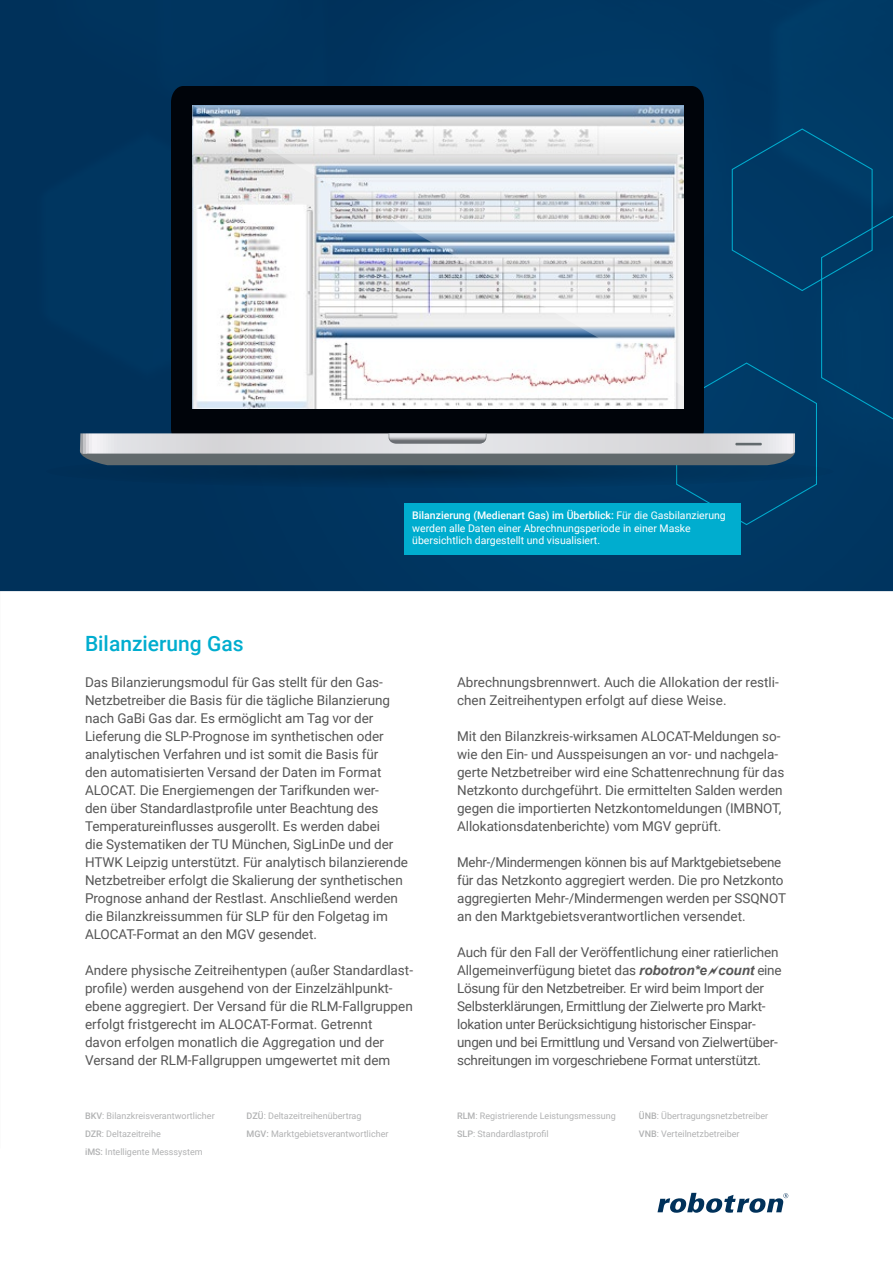
<style>
.page{position:relative;width:893px;height:1263px;background:#fff}
.page>*{position:absolute;margin:0;border:0;box-sizing:border-box;transform-origin:0 0}
.t1{font:500 21px "Roboto";color:#00adcf}
.t2{font:13.5px/18px "Roboto";letter-spacing:-.005em;color:#565656}
.t3{font:10.5px/12.6px "Roboto";color:#fff}
.t4{font:9px/18px "Roboto";color:#b1b2b3}
.s1{font-weight:500}
.s2{font-family:"Arial";font-weight:700;font-style:italic}
</style>
<div class="page">
<svg style="left:657px;top:1193px;width:131px;height:20px"></svg>
<div style="left:0;top:0;width:893px;height:591px;background:#00345f"></div>
<div style="left:171px;top:86px;width:533px;height:42px;background:#00040a"></div>
<svg style="left:46px;top:128px;width:847px;height:398px;background:#143f60"></svg>
<img style="left:192px;top:106px;width:492px;height:302px">
<svg style="left:193px;top:106px;width:491px;height:281px"></svg>
<div style="left:404px;top:503px;width:336px;height:52px;background:#00adcf"></div>
<p class="t3" style="left:412px;top:509px;width:315px"><span class="s1">Bilanzierung (Medienart Gas) im Überblick:</span> Für die Gasbilanzierung werden alle Daten einer Abrechnungsperiode in einer Maske übersichtlich dargestellt und visualisiert.</p>
<h1 class="t1" style="left:85px;top:629px;width:160px">Bilanzierung Gas</h1>
<p class="t2" style="left:85px;top:673px;width:324px">Das Bilanzierungsmodul für Gas stellt für den Gas-Netzbetreiber die Basis für die tägliche Bilanzierung nach GaBi Gas dar. Es ermöglicht am Tag vor der Lieferung die SLP-Prognose im synthetischen oder analytischen Verfahren und ist somit die Basis für<br>den automatisierten Versand der Daten im Format ALOCAT. Die Energiemengen der Tarifkunden wer-<br>den über Standardlastprofile unter Beachtung des Temperatureinflusses ausgerollt. Es werden dabei<br>die Systematiken der TU München, SigLinDe und der HTWK Leipzig unterstützt. Für analytisch bilanzierende Netzbetreiber erfolgt die Skalierung der synthetischen Prognose anhand der Restlast. Anschließend werden die Bilanzkreissummen für SLP für den Folgetag im ALOCAT-Format an den MGV gesendet.</p>
<p class="t2" style="left:85px;top:961px;width:329px">Andere physische Zeitreihentypen (außer Standardlast&shy;profile) werden ausgehend von der Einzelzählpunkt&shy;ebene aggregiert. Der Versand für die RLM-Fallgruppen erfolgt fristgerecht im ALOCAT-Format. Getrennt<br>davon erfolgen monatlich die Aggregation und der Versand der RLM-Fallgruppen umgewertet mit dem</p>
<p class="t2" style="left:457px;top:673px;width:323px">Abrechnungsbrennwert. Auch die Allokation der restli&shy;chen Zeitreihentypen erfolgt auf diese Weise.</p>
<p class="t2" style="left:457px;top:727px;width:329px">Mit den Bilanzkreis-wirksamen ALOCAT-Meldungen so&shy;wie den Ein- und Ausspeisungen an vor- und nachgela&shy;gerte Netzbetreiber wird eine Schattenrechnung für das Netzkonto durchgeführt. Die ermittelten Salden werden gegen die importierten Netzkontomeldungen (IMBNOT, Allokationsdatenberichte) vom MGV geprüft.</p>
<p class="t2" style="left:457px;top:853px;width:330px">Mehr-/Mindermengen können bis auf Marktgebietsebene für das Netzkonto aggregiert werden. Die pro Netzkonto aggregierten Mehr-/Mindermengen werden per SSQNOT an den Marktgebietsverantwortlichen versendet.</p>
<p class="t2" style="left:457px;top:943px;width:326px">Auch für den Fall der Veröffentlichung einer ratierlichen Allgemeinverfügung bietet das <span class="s2">robotron*e count</span> eine Lösung für den Netzbetreiber. Er wird beim Import der Selbsterklärungen, Ermittlung der Zielwerte pro Markt&shy;lokation unter Berücksichtigung historischer Einspar&shy;ungen und bei Ermittlung und Versand von Zielwertüber&shy;schreitungen im vorgeschriebene Format unterstützt.</p>
<p class="t4" style="left:85px;top:1107px;width:131px"><span class="s1">BKV</span>: Bilanzkreisverantwortlicher<br><span class="s1">DZR</span>: Deltazeitreihe<br><span class="s1">iMS:</span> Intelligente Messsystem</p>
<p class="t4" style="left:247px;top:1107px;width:143px"><span class="s1">DZÜ</span>: Deltazeitreihenübertrag<br><span class="s1">MGV:</span> Marktgebietsverantwortlicher</p>
<p class="t4" style="left:457px;top:1107px;width:160px"><span class="s1">RLM</span>: Registrierende Leistungsmessung<br><span class="s1">SLP</span>: Standardlastprofil</p>
<p class="t4" style="left:639px;top:1107px;width:131px"><span class="s1">ÜNB</span>: Übertragungsnetzbetreiber<br><span class="s1">VNB</span>: Verteilnetzbetreiber</p>
</div>
